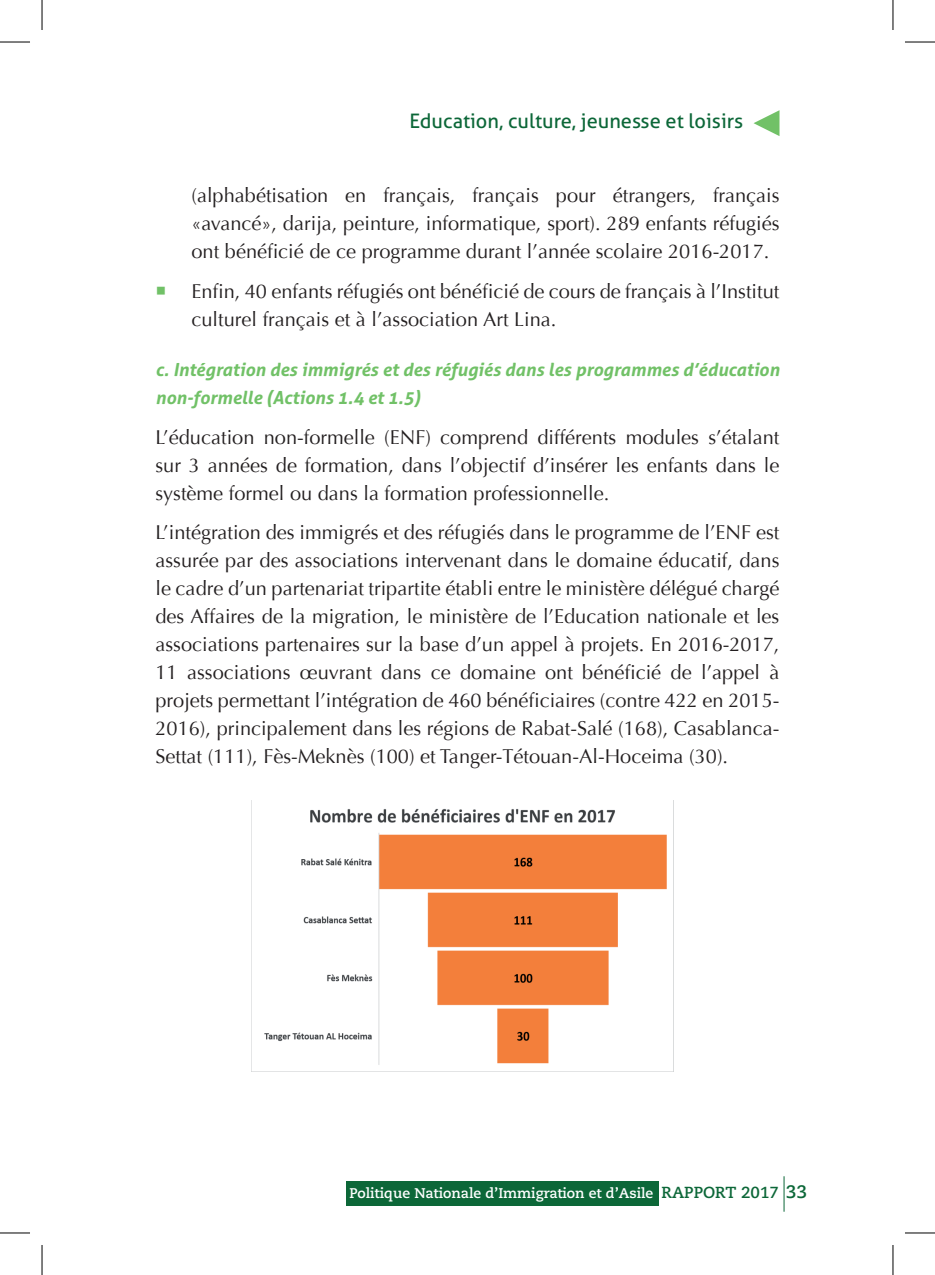
<style>
.page{position:relative;width:935px;height:1275px;background:#fff}
.page>*{position:absolute;margin:0;border:0;box-sizing:border-box;transform-origin:0 0}
.t1{font:20px/28px "Optima";color:#231f20;text-align:justify}
.t2{font:20px "Aller";color:#0c6738}
.t3{font:italic 700 18px/28px "Aller";color:#71c167}
.t4{font:700 14px "Caecilia LT Std";color:#fff}
.s1{color:#71c167}
.s2{font-size:16px;color:#0c6738}
.s3{font-size:18px;color:#0c6738}
</style>
<div class="page">
<svg style="left:753px;top:110px;width:26px;height:26px"></svg>
<div style="left:346px;top:1182px;width:312px;height:24px;background:#0c6738"></div>
<hr style="left:783px;top:1176px;width:1px;height:35px;background:#0c6738">
<img style="left:264px;top:808px;width:403px;height:257px">
<hr style="left:0;top:42px;width:30px;height:1px;background:#000">
<hr style="left:904px;top:42px;width:30px;height:1px;background:#000">
<hr style="left:0;top:1232px;width:30px;height:1px;background:#000">
<hr style="left:904px;top:1232px;width:30px;height:1px;background:#000">
<hr style="left:42px;top:0;width:1px;height:30px;background:#000">
<hr style="left:42px;top:1245px;width:1px;height:30px;background:#000">
<hr style="left:892px;top:0;width:1px;height:30px;background:#000">
<hr style="left:892px;top:1245px;width:1px;height:30px;background:#000">
<p class="t2" style="left:409px;top:108px;width:335px">Education, culture, jeunesse et loisirs</p>
<p class="t1" style="left:191px;top:182px;width:589px">(alphabétisation en français, français pour étrangers, français «avancé», darija, peinture, informatique, sport). 289 enfants réfugiés ont bénéficié de ce programme durant l’année scolaire 2016-2017.</p>
<p class="t1" style="left:191px;top:277px;width:589px;text-indent:-36px"><span class="s1">○</span> Enfin, 40 enfants réfugiés ont bénéficié de cours de français à l’Institut culturel français et à l’association Art Lina.</p>
<p class="t3" style="left:155px;top:356px;width:625px">c. Intégration des immigrés et des réfugiés dans les programmes d’éducation non-formelle (Actions 1.4 et 1.5)</p>
<p class="t1" style="left:155px;top:423px;width:625px">L’éducation non-formelle (ENF) comprend différents modules s’étalant sur 3 années de formation, dans l’objectif d’insérer les enfants dans le système formel ou dans la formation professionnelle.</p>
<p class="t1" style="left:155px;top:518px;width:625px">L’intégration des immigrés et des réfugiés dans le programme de l’ENF est assurée par des associations intervenant dans le domaine éducatif, dans le cadre d’un partenariat tripartite établi entre le ministère délégué chargé des Affaires de la migration, le ministère de l’Education nationale et les associations partenaires sur la base d’un appel à projets. En 2016-2017, 11 associations œuvrant dans ce domaine ont bénéficié de l’appel à projets permettant l’intégration de 460 bénéficiaires (contre 422 en 2015- 2016), principalement dans les régions de Rabat-Salé (168), Casablanca-Settat (111), Fès-Meknès (100) et Tanger-Tétouan-Al-Hoceima (30).</p>
<p class="t4" style="left:349px;top:1185px;width:459px">Politique Nationale d’Immigration et d’Asile <span class="s2">RAPPORT 2017</span> <span class="s3">33</span></p>
</div>
